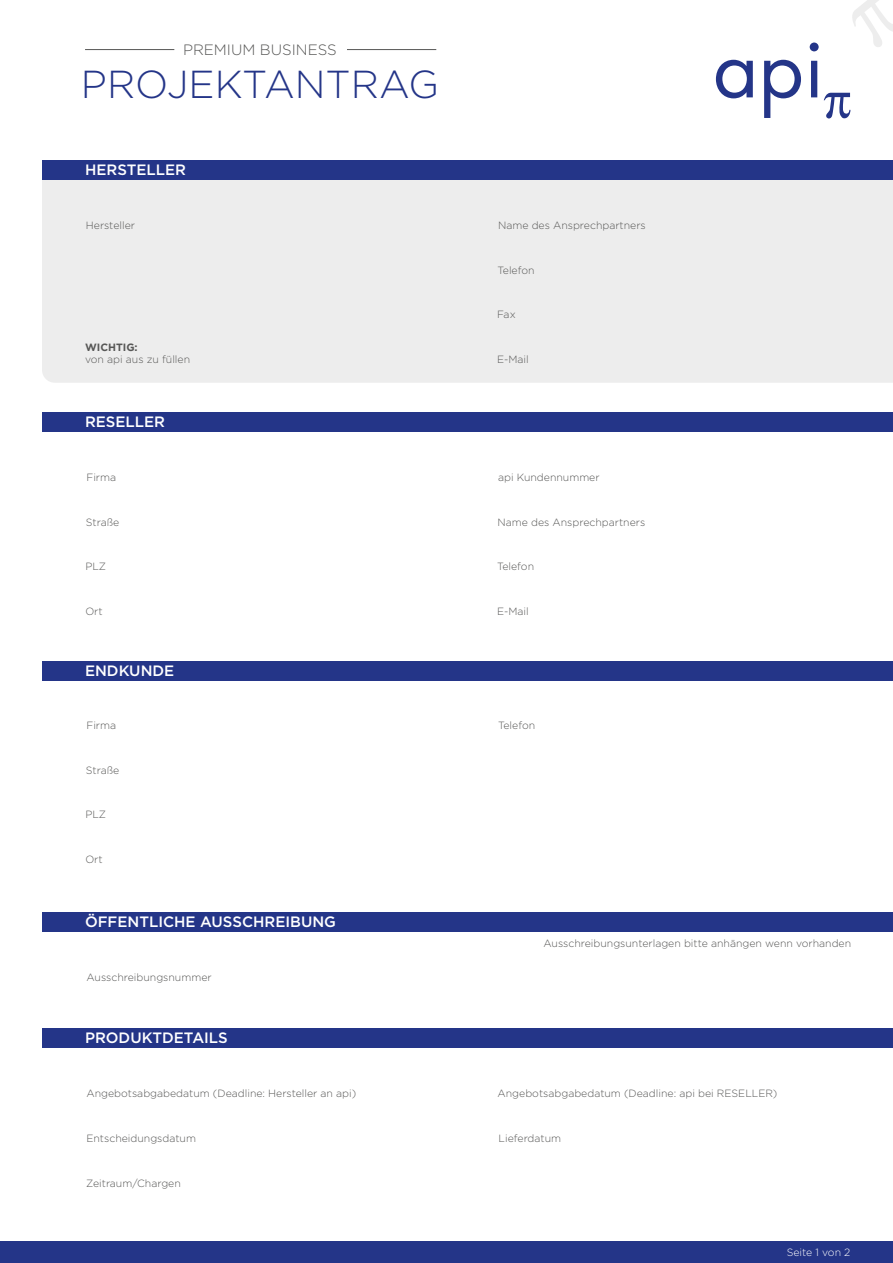
<style>
.page{position:relative;width:893px;height:1263px;background:#fff}
.page>*{position:absolute;margin:0;border:0;box-sizing:border-box;transform-origin:0 0}
.t1{font:300 39px "Gotham";color:#243588}
.t2{font:500 15px "Gotham";color:#fff}
.t3{font:300 15px "Gotham";color:#575756}
.t4{font:300 10.5px "Gotham";color:#575756}
.t5{font:300 10.5px "Gotham";color:#fff}
.t6{font:700 10.5px "Gotham";color:#575756}
</style>
<div class="page">
<div style="left:42px;top:180px;width:851px;height:203px;background:#ededed"></div>
<svg style="left:716px;top:60px;width:37px;height:38px"></svg>
<svg style="left:764px;top:60px;width:37px;height:58px"></svg>
<hr style="left:85px;top:49px;width:89px;height:1px;background:#575756">
<hr style="left:347px;top:49px;width:89px;height:1px;background:#575756">
<svg style="left:810px;top:0;width:83px;height:119px"></svg>
<div style="left:43px;top:160px;width:850px;height:20px;background:#243588"></div>
<div style="left:43px;top:412px;width:850px;height:20px;background:#243588"></div>
<div style="left:43px;top:661px;width:850px;height:19px;background:#243588"></div>
<div style="left:43px;top:912px;width:850px;height:19px;background:#243588"></div>
<div style="left:43px;top:1029px;width:850px;height:19px;background:#243588"></div>
<div style="left:0;top:1242px;width:893px;height:21px;background:#243588"></div>
<h2 class="t3" style="left:183px;top:40px;width:155px">PREMIUM BUSINESS</h2>
<h1 class="t1" style="left:81px;top:60px;width:359px">PROJEKTANTRAG</h1>
<h2 class="t2" style="left:85px;top:160px;width:102px">HERSTELLER</h2>
<p class="t4" style="left:86px;top:219px;width:51px">Hersteller</p>
<p class="t6" style="left:85px;top:340px;width:54px">WICHTIG:</p>
<p class="t4" style="left:85px;top:352px;width:107px">von api aus zu füllen</p>
<h2 class="t2" style="left:85px;top:412px;width:82px">RESELLER</h2>
<p class="t4" style="left:86px;top:471px;width:31px">Firma</p>
<p class="t4" style="left:86px;top:515px;width:35px">Straße</p>
<p class="t4" style="left:85px;top:559px;width:22px">PLZ</p>
<p class="t4" style="left:85px;top:604px;width:19px">Ort</p>
<h2 class="t2" style="left:85px;top:660px;width:91px">ENDKUNDE</h2>
<p class="t4" style="left:86px;top:719px;width:31px">Firma</p>
<p class="t4" style="left:86px;top:764px;width:35px">Straße</p>
<p class="t4" style="left:85px;top:808px;width:22px">PLZ</p>
<p class="t4" style="left:85px;top:853px;width:19px">Ort</p>
<h2 class="t2" style="left:85px;top:912px;width:252px">ÖFFENTLICHE AUSSCHREIBUNG</h2>
<p class="t4" style="left:86px;top:970px;width:127px">Ausschreibungsnummer</p>
<h2 class="t2" style="left:85px;top:1028px;width:144px">PRODUKTDETAILS</h2>
<p class="t4" style="left:498px;top:219px;width:149px">Name des Ansprechpartners</p>
<p class="t4" style="left:497px;top:263px;width:39px">Telefon</p>
<p class="t4" style="left:497px;top:307px;width:20px">Fax</p>
<p class="t4" style="left:497px;top:352px;width:33px">E-Mail</p>
<p class="t4" style="left:498px;top:471px;width:103px">api Kundennummer</p>
<p class="t4" style="left:497px;top:515px;width:149px">Name des Ansprechpartners</p>
<p class="t4" style="left:497px;top:559px;width:39px">Telefon</p>
<p class="t4" style="left:497px;top:604px;width:33px">E-Mail</p>
<p class="t4" style="left:498px;top:719px;width:39px">Telefon</p>
<p class="t4" style="left:543px;top:937px;width:309px">Ausschreibungsunterlagen bitte anhängen wenn vorhanden</p>
<p class="t4" style="left:86px;top:1087px;width:271px">Angebotsabgabedatum (Deadline: Hersteller an api)</p>
<p class="t4" style="left:498px;top:1087px;width:281px">Angebotsabgabedatum (Deadline: api bei RESELLER)</p>
<p class="t4" style="left:86px;top:1132px;width:111px">Entscheidungsdatum</p>
<p class="t4" style="left:499px;top:1132px;width:64px">Lieferdatum</p>
<p class="t4" style="left:86px;top:1177px;width:96px">Zeitraum/Chargen</p>
<p class="t5" style="left:787px;top:1245px;width:65px">Seite 1 von 2</p>
</div>
